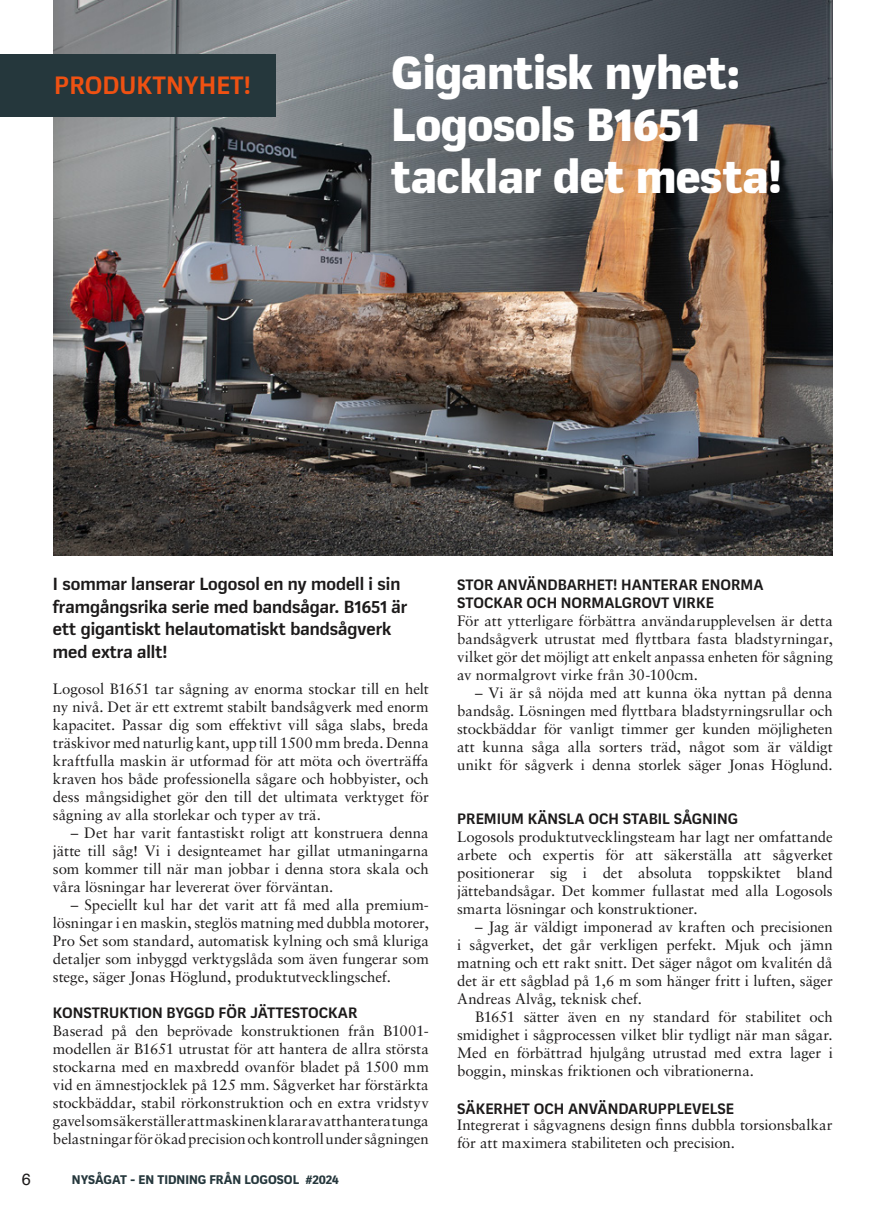
<style>
.page{position:relative;width:886px;height:1205px;background:#fff}
.page>*{position:absolute;margin:0;border:0;box-sizing:border-box;transform-origin:0 0}
.t1{font:900 46.38px/51.8px "Mynor";color:#fff}
.t2{font:700 25px "Mynor";color:#ef5112}
.t3{font:700 17.5px/22.5px "Mynor";color:#1c1a1a}
.t4{font:16.25px "Helvetica";color:#1c1a1a}
.t5{font:15px/18px "Sabon LT Pro";letter-spacing:-.005em;color:#1c1a1a;text-align:justify}
.t6{font:700 15px/18px "Mynor";color:#1c1a1a}
.t7{font:800 12.5px "Mynor";color:#25373c}
</style>
<div class="page">
<img style="left:53px;top:0;width:780px;height:556px">
<div style="left:0;top:54px;width:276px;height:62px;background:#25373c"></div>
<h2 class="t2" style="left:54px;top:69px;width:198px">PRODUKTNYHET!</h2>
<h1 class="t1" style="left:392px;top:47px;width:391px">Gigantisk nyhet:<br>Logosols B1651 tacklar det mesta!</h1>
<p class="t3" style="left:53px;top:572px;width:356px">I sommar lanserar Logosol en ny modell i sin framgångsrika serie med bandsågar. B1651 är ett gigantiskt helautomatiskt bandsågverk med extra allt!</p>
<p class="t5" style="left:53px;top:679px;width:377px">Logosol B1651 tar sågning av enorma stockar till en helt ny nivå. Det är ett extremt stabilt bandsågverk med enorm kapacitet. Passar dig som effektivt vill såga slabs, breda träskivor med naturlig kant, upp till 1500 mm breda. Denna kraftfulla maskin är utformad för att möta och överträffa kraven hos både professionella sågare och hobbyister, och dess mångsidighet gör den till det ultimata verktyget för sågning av alla storlekar och typer av trä.</p>
<p class="t5" style="left:53px;top:823px;width:377px;text-indent:18px">– Det har varit fantastiskt roligt att konstruera denna jätte till såg! Vi i designteamet har gillat utmaningarna som kommer till när man jobbar i denna stora skala och våra lösningar har levererat över förväntan.</p>
<p class="t5" style="left:53px;top:895px;width:377px;text-indent:18px">– Speciellt kul har det varit att få med alla premium&shy;lösningar i en maskin, steglös matning med dubbla motorer, Pro Set som standard, automatisk kylning och små kluriga detaljer som inbyggd verktygslåda som även fungerar som stege, säger Jonas Höglund, produktutvecklingschef.</p>
<p class="t5" style="left:53px;top:1021px;width:377px">Baserad på den beprövade konstruktionen från B1001- modellen är B1651 utrustat för att hantera de allra största stockarna med en maxbredd ovanför bladet på 1500 mm vid en ämnestjocklek på 125 mm. Sågverket har förstärkta stockbäddar, stabil rörkonstruktion och en extra vridstyv gavel som säkerställer att maskinen klarar av att hantera tunga belastningar för ökad precision och kontroll under sågningen</p>
<p class="t6" style="left:53px;top:1003px;width:306px">KONSTRUKTION BYGGD FÖR JÄTTESTOCKAR</p>
<p class="t4" style="left:22px;top:1167px;width:11px">6</p>
<p class="t7" style="left:72px;top:1171px;width:269px">NYSÅGAT - EN TIDNING FRÅN LOGOSOL #2024</p>
<p class="t6" style="left:457px;top:575px;width:308px">STOR ANVÄNDBARHET! HANTERAR ENORMA<br>STOCKAR OCH NORMALGROVT VIRKE</p>
<p class="t5" style="left:457px;top:611px;width:377px">För att ytterligare förbättra användarupplevelsen är detta bandsågverk utrustat med flyttbara fasta bladstyrningar, vilket gör det möjligt att enkelt anpassa enheten för sågning av normalgrovt virke från 30-100cm.</p>
<p class="t5" style="left:457px;top:683px;width:377px;text-indent:18px">– Vi är så nöjda med att kunna öka nyttan på denna bandsåg. Lösningen med flyttbara bladstyrningsrullar och stockbäddar för vanligt timmer ger kunden möjligheten att kunna såga alla sorters träd, något som är väldigt unikt för sågverk i denna storlek säger Jonas Höglund.</p>
<p class="t6" style="left:457px;top:809px;width:282px">PREMIUM KÄNSLA OCH STABIL SÅGNING</p>
<p class="t5" style="left:457px;top:827px;width:377px">Logosols produktutvecklingsteam har lagt ner omfattande arbete och expertis för att säkerställa att sågverket positionerar sig i det absoluta toppskiktet bland jättebandsågar. Det kommer fullastat med alla Logosols smarta lösningar och konstruktioner.</p>
<p class="t5" style="left:457px;top:917px;width:377px;text-indent:18px">– Jag är väldigt imponerad av kraften och precisionen i sågverket, det går verkligen perfekt. Mjuk och jämn matning och ett rakt snitt. Det säger något om kvalitén då det är ett sågblad på 1,6 m som hänger fritt i luften, säger Andreas Alvåg, teknisk chef.</p>
<p class="t5" style="left:457px;top:1007px;width:377px;text-indent:18px">B1651 sätter även en ny standard för stabilitet och smidighet i sågprocessen vilket blir tydligt när man sågar.<br>Med en förbättrad hjulgång utrustad med extra lager i boggin, minskas friktionen och vibrationerna.</p>
<p class="t5" style="left:457px;top:1115px;width:377px">Integrerat i sågvagnens design finns dubbla torsionsbalkar för att maximera stabiliteten och precision.</p>
<p class="t6" style="left:457px;top:1099px;width:278px">SÄKERHET OCH ANVÄNDARUPPLEVELSE</p>
</div>
